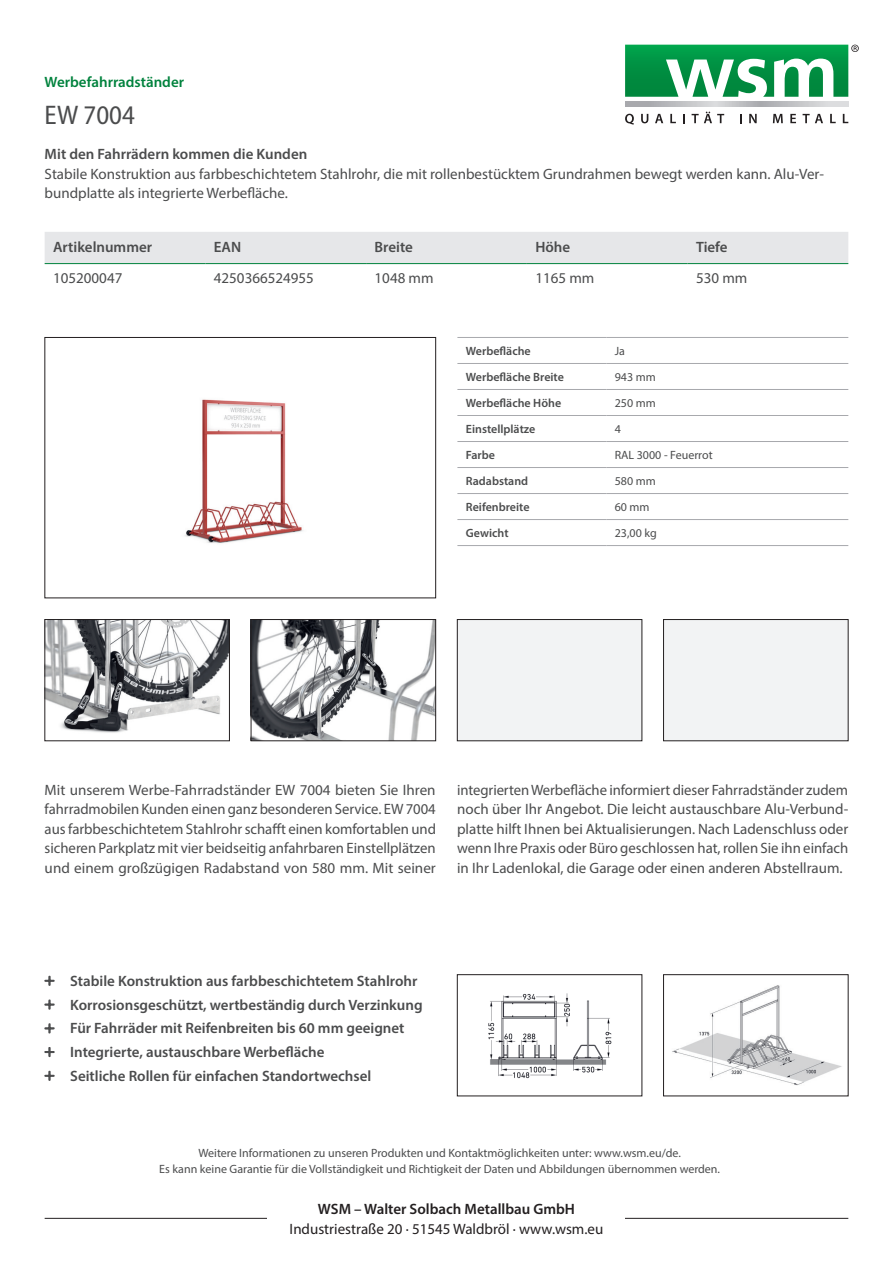
<style>
.page{position:relative;width:893px;height:1263px;background:#fff}
.page>*{position:absolute;margin:0;border:0;box-sizing:border-box;transform-origin:0 0}
.t1{font:semi-condensed 27px "Myriad Pro";color:#4b4c4d}
.t2{font:15px/19.5px "Myriad Pro";color:#4b4c4d;text-align:justify}
.t3{font:600 15px/23.7px "Myriad Pro";color:#4b4c4d}
.t4{font:15px "Myriad Pro";color:#231f20}
.t5{font:600 15px "Myriad Pro";color:#231f20}
.t6{font:600 15px "Myriad Pro";color:#00823d}
.t7{font:12px/16.5px "Myriad Pro";color:#4b4c4d;text-align:center}
.t8{font:600 12px "Myriad Pro";color:#4b4c4d}
</style>
<div class="page">
<img style="left:185px;top:399px;width:118px;height:144px">
<div style="left:45px;top:337px;width:391px;height:261px;border:1px solid #231f20"></div>
<img style="left:47px;top:621px;width:181px;height:112px">
<div style="left:45px;top:619px;width:185px;height:122px;border:1px solid #231f20"></div>
<img style="left:253px;top:621px;width:181px;height:118px">
<div style="left:251px;top:619px;width:185px;height:122px;border:1px solid #231f20"></div>
<div style="left:663px;top:619px;width:185px;height:122px;background:#f2f3f4"></div>
<div style="left:663px;top:619px;width:185px;height:122px;border:1px solid #231f20"></div>
<div style="left:457px;top:619px;width:185px;height:122px;background:#f2f3f4"></div>
<div style="left:457px;top:619px;width:185px;height:122px;border:1px solid #231f20"></div>
<div style="left:45px;top:232px;width:803px;height:31px;background:#e6e7e9"></div>
<hr style="left:45px;top:263px;width:160px;height:1px;background:#00823d">
<hr style="left:205px;top:263px;width:161px;height:1px;background:#00823d">
<hr style="left:366px;top:263px;width:161px;height:1px;background:#00823d">
<hr style="left:527px;top:263px;width:161px;height:1px;background:#00823d">
<hr style="left:688px;top:263px;width:160px;height:1px;background:#00823d">
<img style="left:672px;top:985px;width:170px;height:101px">
<div style="left:663px;top:974px;width:185px;height:122px;border:1px solid #231f20"></div>
<img style="left:488px;top:993px;width:124px;height:86px">
<div style="left:457px;top:974px;width:185px;height:122px;border:1px solid #231f20"></div>
<hr style="left:457px;top:337px;width:149px;height:1px;background:#a8a9ad">
<hr style="left:606px;top:337px;width:242px;height:1px;background:#a8a9ad">
<hr style="left:457px;top:363px;width:149px;height:1px;background:#a8a9ad">
<hr style="left:606px;top:363px;width:242px;height:1px;background:#a8a9ad">
<hr style="left:457px;top:389px;width:149px;height:1px;background:#a8a9ad">
<hr style="left:606px;top:389px;width:242px;height:1px;background:#a8a9ad">
<hr style="left:457px;top:415px;width:149px;height:1px;background:#a8a9ad">
<hr style="left:606px;top:415px;width:242px;height:1px;background:#a8a9ad">
<hr style="left:457px;top:441px;width:149px;height:1px;background:#a8a9ad">
<hr style="left:606px;top:441px;width:242px;height:1px;background:#a8a9ad">
<hr style="left:457px;top:467px;width:149px;height:1px;background:#a8a9ad">
<hr style="left:606px;top:467px;width:242px;height:1px;background:#a8a9ad">
<hr style="left:457px;top:493px;width:149px;height:1px;background:#a8a9ad">
<hr style="left:606px;top:493px;width:242px;height:1px;background:#a8a9ad">
<hr style="left:457px;top:519px;width:149px;height:1px;background:#a8a9ad">
<hr style="left:606px;top:519px;width:242px;height:1px;background:#a8a9ad">
<hr style="left:457px;top:545px;width:149px;height:1px;background:#a8a9ad">
<hr style="left:606px;top:545px;width:242px;height:1px;background:#a8a9ad">
<hr style="left:45px;top:1218px;width:803px;height:1px;background:#231f20">
<svg style="left:625px;top:114px;width:9px;height:11px"></svg>
<svg style="left:641px;top:114px;width:7px;height:9px"></svg>
<svg style="left:655px;top:114px;width:8px;height:9px"></svg>
<svg style="left:670px;top:114px;width:6px;height:9px"></svg>
<svg style="left:683px;top:114px;width:2px;height:9px"></svg>
<svg style="left:692px;top:112px;width:32px;height:11px"></svg>
<svg style="left:749px;top:114px;width:8px;height:9px"></svg>
<svg style="left:773px;top:114px;width:10px;height:9px"></svg>
<svg style="left:790px;top:114px;width:6px;height:9px"></svg>
<svg style="left:803px;top:114px;width:20px;height:9px"></svg>
<svg style="left:830px;top:114px;width:6px;height:9px"></svg>
<svg style="left:843px;top:114px;width:5px;height:9px"></svg>
<hr style="left:625px;top:106px;width:223px;height:1px;background:#636366">
<svg style="left:625px;top:102px;width:223px;height:4px"></svg>
<svg style="left:625px;top:45px;width:234px;height:52px"></svg>
<div style="left:268px;top:1203px;width:357px;height:30px;background:#fff"></div>
<p class="t6" style="left:45px;top:72px;width:141px">Werbefahrradständer</p>
<h1 class="t1" style="left:45px;top:99px;width:92px">EW 7004</h1>
<p class="t3" style="left:45px;top:142px;width:264px">Mit den Fahrrädern kommen die Kunden</p>
<p class="t2" style="left:45px;top:164px;width:781px">Stabile Konstruktion aus farbbeschichtetem Stahlrohr, die mit rollenbestücktem Grundrahmen bewegt werden kann. Alu-Ver&shy;bundplatte als integrierte Werbefläche.</p>
<p class="t3" style="left:53px;top:234px;width:101px">Artikelnummer</p>
<p class="t3" style="left:214px;top:234px;width:29px">EAN</p>
<p class="t3" style="left:375px;top:234px;width:40px">Breite</p>
<p class="t3" style="left:535px;top:234px;width:36px">Höhe</p>
<p class="t3" style="left:696px;top:234px;width:33px">Tiefe</p>
<p class="t2" style="left:53px;top:268px;width:71px">105200047</p>
<p class="t2" style="left:214px;top:268px;width:102px">4250366524955</p>
<p class="t2" style="left:375px;top:268px;width:60px">1048 mm</p>
<p class="t2" style="left:535px;top:268px;width:60px">1165 mm</p>
<p class="t2" style="left:696px;top:268px;width:53px">530 mm</p>
<p class="t8" style="left:466px;top:343px;width:66px">Werbefläche</p>
<p class="t7" style="left:615px;top:342px;width:12px">Ja</p>
<p class="t8" style="left:466px;top:369px;width:100px">Werbefläche Breite</p>
<p class="t7" style="left:615px;top:368px;width:43px">943 mm</p>
<p class="t8" style="left:466px;top:395px;width:97px">Werbefläche Höhe</p>
<p class="t7" style="left:615px;top:394px;width:43px">250 mm</p>
<p class="t8" style="left:466px;top:421px;width:71px">Einstellplätze</p>
<p class="t7" style="left:615px;top:420px;width:8px">4</p>
<p class="t8" style="left:466px;top:447px;width:31px">Farbe</p>
<p class="t7" style="left:615px;top:446px;width:99px">RAL 3000 - Feuerrot</p>
<p class="t8" style="left:466px;top:473px;width:64px">Radabstand</p>
<p class="t7" style="left:615px;top:472px;width:43px">580 mm</p>
<p class="t8" style="left:466px;top:499px;width:65px">Reifenbreite</p>
<p class="t7" style="left:615px;top:498px;width:36px">60 mm</p>
<p class="t8" style="left:466px;top:525px;width:44px">Gewicht</p>
<p class="t7" style="left:615px;top:524px;width:43px">23,00 kg</p>
<p class="t2" style="left:45px;top:780px;width:393px">Mit unserem Werbe-Fahrradständer EW 7004 bieten Sie Ihren fahrradmobilen Kunden einen ganz besonderen Service. EW 7004 aus farbbeschichtetem Stahlrohr schafft einen komfortablen und sicheren Parkplatz mit vier beidseitig anfahrbaren Einstellplätzen und einem großzügigen Radabstand von 580 mm. Mit seiner</p>
<p class="t2" style="left:457px;top:780px;width:393px">integrierten Werbefläche informiert dieser Fahrradständer zudem noch über Ihr Angebot. Die leicht austauschbare Alu-Verbund&shy;platte hilft Ihnen bei Aktualisierungen. Nach Ladenschluss oder wenn Ihre Praxis oder Büro geschlossen hat, rollen Sie ihn einfach in Ihr Ladenlokal, die Garage oder einen anderen Abstellraum.</p>
<p class="t3" style="left:70px;top:968px;width:354px">Stabile Konstruktion aus farbbeschichtetem Stahlrohr Korrosionsgeschützt, wertbeständig durch Verzinkung Für Fahrräder mit Reifenbreiten bis 60 mm geeignet Integrierte, austauschbare Werbefläche<br>Seitliche Rollen für einfachen Standortwechsel</p>
<p class="t7" style="left:159px;top:1144px;width:562px">Weitere Informationen zu unseren Produkten und Kontaktmöglichkeiten unter: www.wsm.eu/de.<br>Es kann keine Garantie für die Vollständigkeit und Richtigkeit der Daten und Abbildungen übernommen werden.</p>
<p class="t5" style="left:318px;top:1199px;width:259px">WSM – Walter Solbach Metallbau GmbH</p>
<p class="t4" style="left:290px;top:1219px;width:315px">Industriestraße 20 · 51545 Waldbröl · www.wsm.eu</p>
</div>
